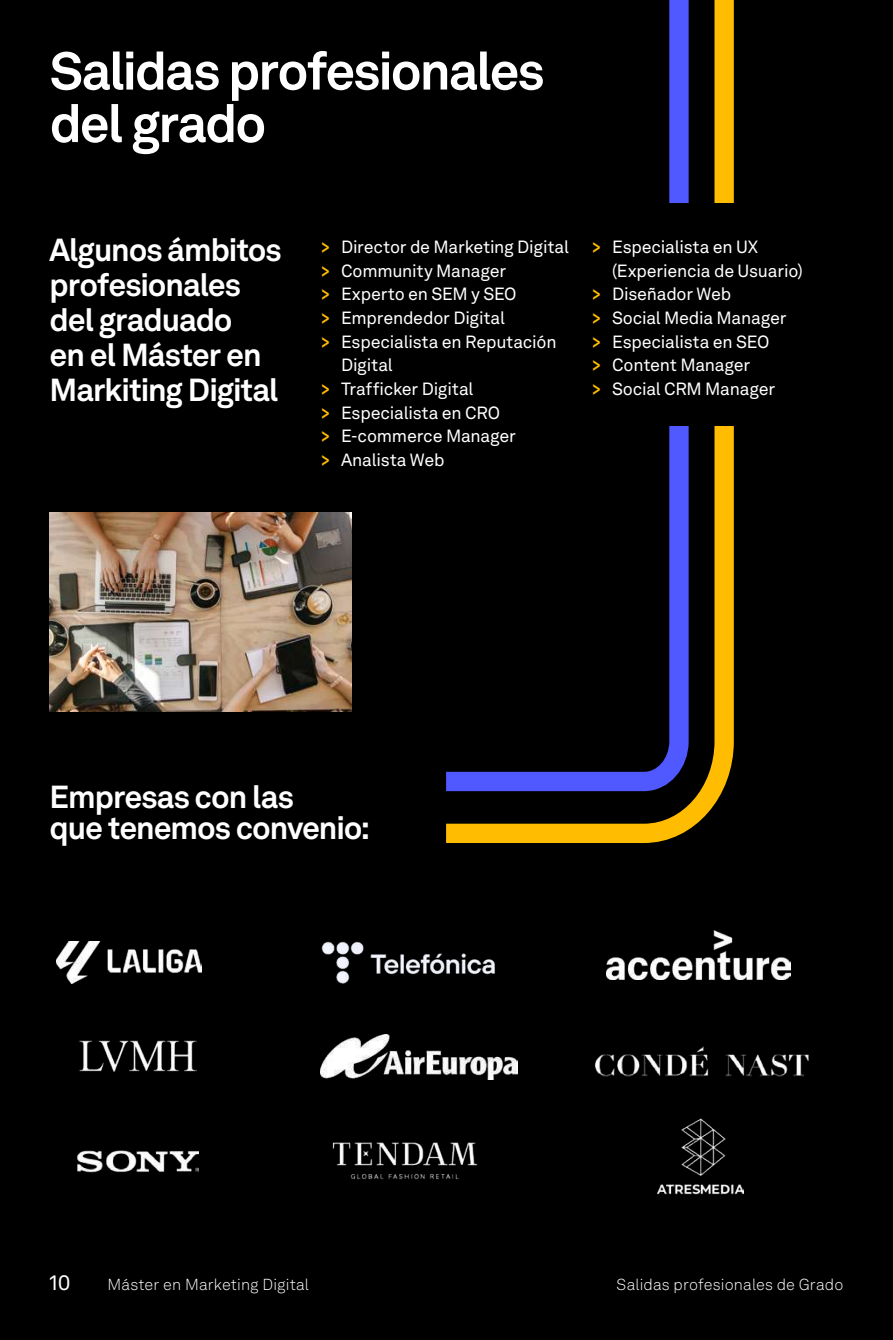
<style>
.page{position:relative;width:893px;height:1340px;background:#fff}
.page>*{position:absolute;margin:0;border:0;box-sizing:border-box;transform-origin:0 0}
.t1{font:700 52.5px/52.5px "Akkurat LL";letter-spacing:-.04em;color:#fff}
.t2{font:700 31.5px/35px "Akkurat LL";letter-spacing:-.035em;color:#fff}
.t3{font:21px "Akkurat LL";color:#fff}
.t4{font:17.5px "Akkurat LL";letter-spacing:-.015em;color:#fff}
.t5{font:300 15.75px "Akkurat LL";letter-spacing:.01em;color:#fff}
.s1{font-weight:700;color:#ffbc00}
</style>
<div class="page">
<div style="left:0;top:0;width:893px;height:1339px;background:#000"></div>
<svg style="left:446px;top:0;width:288px;height:843px"></svg>
<svg style="left:446px;top:0;width:252px;height:800px"></svg>
<div style="left:573px;top:203px;width:252px;height:222px;background:#000"></div>
<img style="left:50px;top:512px;width:302px;height:199px">
<img style="left:57px;top:942px;width:145px;height:41px">
<img style="left:321px;top:941px;width:174px;height:43px">
<img style="left:79px;top:1040px;width:117px;height:32px">
<img style="left:332px;top:1142px;width:146px;height:38px">
<img style="left:595px;top:1046px;width:214px;height:31px">
<img style="left:77px;top:1150px;width:121px;height:23px">
<img style="left:607px;top:930px;width:183px;height:49px">
<img style="left:321px;top:1034px;width:197px;height:45px">
<img style="left:657px;top:1118px;width:86px;height:77px">
<h1 class="t1" style="left:50px;top:42px;width:496px">Salidas profesionales del grado</h1>
<h2 class="t2" style="left:50px;top:231px;width:233px">Algunos ámbitos profesionales del graduado<br>en el Máster en<br>Markiting Digital</h2>
<p class="t4" style="left:321px;top:234px;width:249px"><span class="s1">&gt;</span> Director de Marketing Digital</p>
<p class="t4" style="left:321px;top:258px;width:187px"><span class="s1">&gt;</span> Community Manager</p>
<p class="t4" style="left:321px;top:281px;width:197px"><span class="s1">&gt;</span> Experto en SEM y SEO</p>
<p class="t4" style="left:321px;top:305px;width:185px"><span class="s1">&gt;</span> Emprendedor Digital</p>
<p class="t4" style="left:321px;top:328px;width:237px"><span class="s1">&gt;</span> Especialista en Reputación</p>
<p class="t4" style="left:341px;top:352px;width:53px">Digital</p>
<p class="t4" style="left:321px;top:376px;width:154px"><span class="s1">&gt;</span> Trafficker Digital</p>
<p class="t4" style="left:321px;top:399px;width:180px"><span class="s1">&gt;</span> Especialista en CRO</p>
<p class="t4" style="left:321px;top:423px;width:196px"><span class="s1">&gt;</span> E-commerce Manager</p>
<p class="t4" style="left:321px;top:447px;width:125px"><span class="s1">&gt;</span> Analista Web</p>
<p class="t4" style="left:592px;top:234px;width:168px"><span class="s1">&gt;</span> Especialista en UX</p>
<p class="t4" style="left:612px;top:258px;width:192px">(Experiencia de Usuario)</p>
<p class="t4" style="left:592px;top:281px;width:141px"><span class="s1">&gt;</span> Diseñador Web</p>
<p class="t4" style="left:592px;top:305px;width:196px"><span class="s1">&gt;</span> Social Media Manager</p>
<p class="t4" style="left:592px;top:328px;width:179px"><span class="s1">&gt;</span> Especialista en SEO</p>
<p class="t4" style="left:592px;top:352px;width:160px"><span class="s1">&gt;</span> Content Manager</p>
<p class="t4" style="left:592px;top:376px;width:185px"><span class="s1">&gt;</span> Social CRM Manager</p>
<h2 class="t2" style="left:50px;top:779px;width:322px;line-height:31.5px">Empresas con las<br>que tenemos convenio:</h2>
<p class="t3" style="left:50px;top:1267px;width:22px">10</p>
<p class="t5" style="left:108px;top:1273px;width:203px">Máster en Marketing Digital</p>
<p class="t5" style="left:617px;top:1273px;width:228px">Salidas profesionales de Grado</p>
</div>
